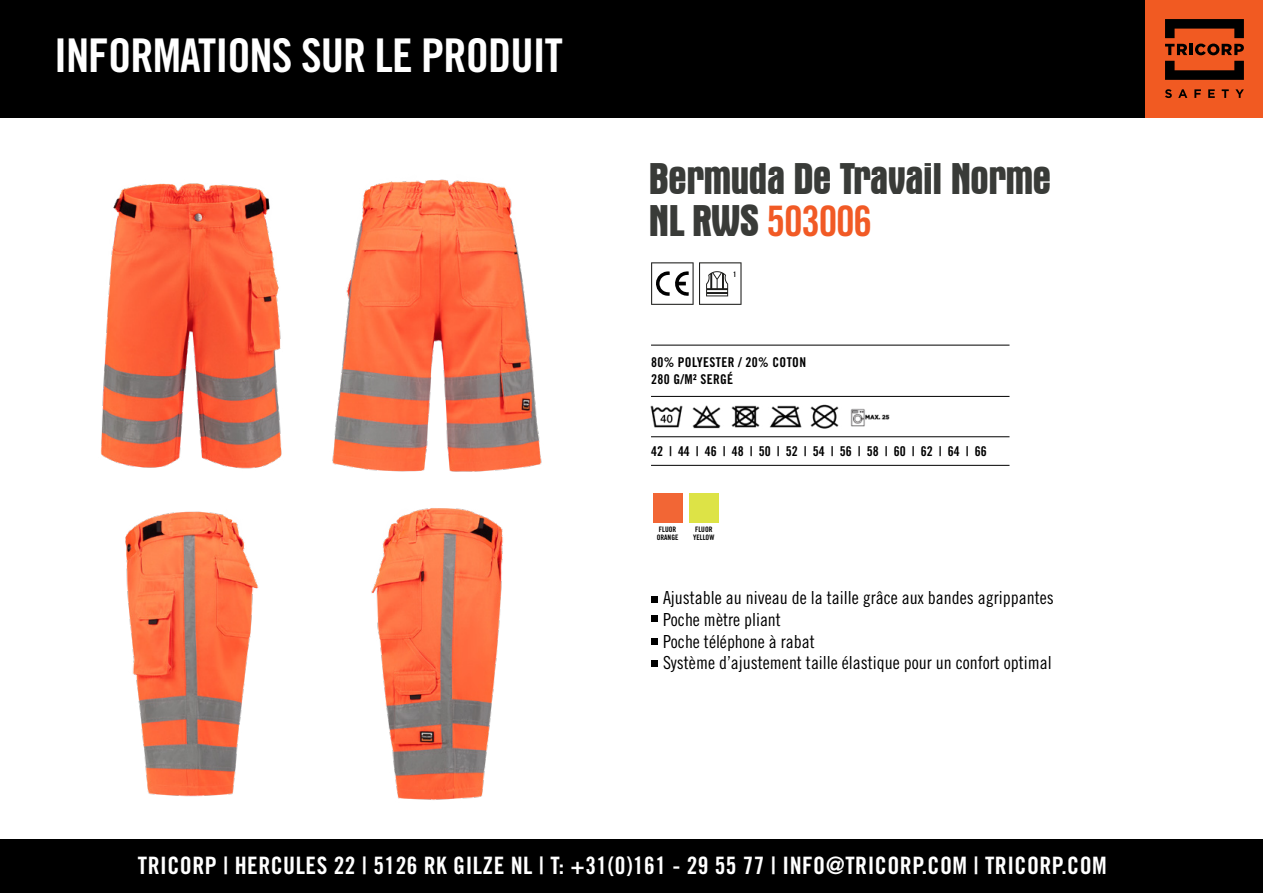
<style>
.page{position:relative;width:1263px;height:893px;background:#fff}
.page>*{position:absolute;margin:0;border:0;box-sizing:border-box;transform-origin:0 0}
.t1{font:46.5px "Trade Gothic LT Std Bd Cn 20";letter-spacing:-.02em;color:#fff}
.t2{font:700 condensed 45px "Aurora BT";letter-spacing:-.025em;color:#393b38}
.t3{font:42px "Trade Gothic LT Std Bd Cn 20";letter-spacing:-.03em;color:#f15a25}
.t4{font:24px "Trade Gothic LT Std Bd Cn 20";letter-spacing:.02em;color:#fff}
.t5{font:18px/21.6px "Trade Gothic LT Std Cn 18";color:#000}
.t6{font:13.5px "Trade Gothic LT Std Bd Cn 20";color:#000}
.t7{font:13.5px/16.5px "Trade Gothic LT Std Bd Cn 20";letter-spacing:.025em;color:#000}
.t8{font:7.5px/7.5px "Trade Gothic LT Std Bd Cn 20";color:#000}
.s1{font-family:"Aurora BT";font-weight:700;font-stretch:condensed;font-size:45px;color:#393b38}
</style>
<div class="page">
<div style="left:0;top:0;width:1263px;height:117px;background:#000"></div>
<div style="left:1146px;top:0;width:117px;height:117px;background:#f15a22"></div>
<svg style="left:1165px;top:44px;width:79px;height:11px"></svg>
<svg style="left:1165px;top:19px;width:79px;height:19px"></svg>
<svg style="left:1165px;top:61px;width:79px;height:19px"></svg>
<svg style="left:1165px;top:89px;width:7px;height:9px"></svg>
<svg style="left:1178px;top:89px;width:9px;height:9px"></svg>
<svg style="left:1194px;top:89px;width:7px;height:9px"></svg>
<svg style="left:1208px;top:89px;width:7px;height:9px"></svg>
<svg style="left:1222px;top:89px;width:7px;height:9px"></svg>
<svg style="left:1235px;top:89px;width:9px;height:9px"></svg>
<div style="left:0;top:839px;width:1263px;height:54px;background:#000"></div>
<img style="left:101px;top:183px;width:181px;height:286px">
<img style="left:332px;top:179px;width:210px;height:293px">
<hr style="left:651px;top:345px;width:358px;height:1px;background:#000">
<hr style="left:651px;top:396px;width:358px;height:1px;background:#000">
<hr style="left:651px;top:436px;width:358px;height:1px;background:#000">
<hr style="left:651px;top:465px;width:358px;height:1px;background:#000">
<img style="left:650px;top:405px;width:33px;height:23px">
<img style="left:692px;top:405px;width:29px;height:24px">
<img style="left:731px;top:405px;width:29px;height:23px">
<img style="left:769px;top:405px;width:33px;height:23px">
<img style="left:810px;top:404px;width:29px;height:25px">
<img style="left:851px;top:408px;width:39px;height:18px">
<img style="left:653px;top:493px;width:29px;height:29px">
<img style="left:689px;top:493px;width:29px;height:29px">
<svg style="left:651px;top:262px;width:90px;height:43px"></svg>
<img style="left:125px;top:511px;width:134px;height:286px">
<img style="left:371px;top:508px;width:132px;height:292px">
<svg style="left:651px;top:615px;width:6px;height:6px"></svg>
<svg style="left:651px;top:638px;width:6px;height:6px"></svg>
<svg style="left:651px;top:660px;width:6px;height:6px"></svg>
<svg style="left:651px;top:596px;width:6px;height:6px"></svg>
<h1 class="t1" style="left:54px;top:28px;width:510px">INFORMATIONS SUR LE PRODUIT</h1>
<h2 class="t2" style="left:648px;top:153px;width:404px">Bermuda De Travail Norme</h2>
<h3 class="t3" style="left:648px;top:196px;width:225px"><span class="s1">NL RWS</span> 503006</h3>
<p class="t8" style="left:733px;top:270px;width:5px">1</p>
<p class="t7" style="left:651px;top:354px;width:157px">80% POLYESTER / 20% COTON<br>280 G/M² SERGÉ</p>
<p class="t6" style="left:651px;top:443px;width:337px">42 | 44 | 46 | 48 | 50 | 52 | 54 | 56 | 58 | 60 | 62 | 64 | 66</p>
<p class="t8" style="left:657px;top:526px;width:23px">FLUOR<br>ORANGE</p>
<p class="t8" style="left:693px;top:526px;width:23px">FLUOR<br>YELLOW</p>
<p class="t5" style="left:663px;top:587px;width:392px">Ajustable au niveau de la taille grâce aux bandes agrippantes Poche mètre pliant<br>Poche téléphone à rabat<br>Système d’ajustement taille élastique pour un confort optimal</p>
<h3 class="t4" style="left:138px;top:851px;width:970px">TRICORP | HERCULES 22 | 5126 RK GILZE NL | T: +31(0)161 - 29 55 77 | INFO@TRICORP.COM | TRICORP.COM</h3>
</div>
